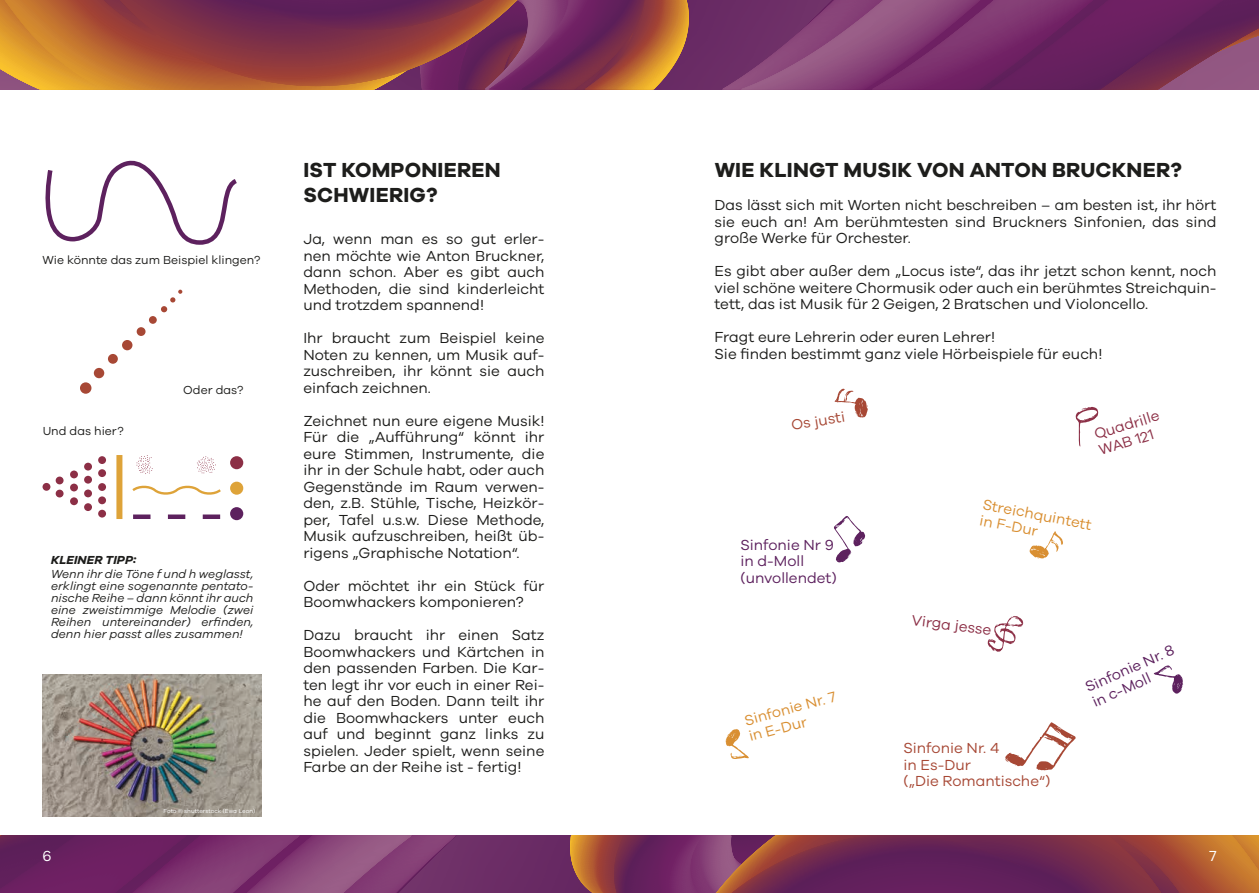
<style>
.page{position:relative;width:1259px;height:893px;background:#fff}
.page>*{position:absolute;margin:0;border:0;box-sizing:border-box;transform-origin:0 0}
.t1{font:700 21px/25.2px "Galano Grotesque";letter-spacing:.01em;color:#1d1d1b}
.t2{font:15px/16.5px "Galano Grotesque";color:#1d1d1b;text-align:justify}
.t3{font:15px/16.5px "Galano Grotesque";color:#5d215e}
.t4{font:15px/16.5px "Galano Grotesque";color:#a74835}
.t5{font:15px/16.5px "Galano Grotesque";color:#d98f32}
.t6{font:15px/16.5px "Galano Grotesque";color:#8c2f46}
.t7{font:15px "Galano Grotesque";color:#fff}
.t8{font:italic 12px/12px "Galano Grotesque";color:#1d1d1b;text-align:justify}
.t9{font:12px "Galano Grotesque";color:#1d1d1b}
.t10{font:italic 700 12px "Galano Grotesque";letter-spacing:.01em;color:#1d1d1b}
.t11{font:6px "Galano Grotesque";color:#fff}
</style>
<div class="page">
<div style="left:0;top:0;width:1259px;height:89px;background:#692b65"></div>
<svg style="left:722px;top:0;width:537px;height:90px"></svg>
<svg style="left:0;top:0;width:691px;height:90px"></svg>
<div style="left:0;top:836px;width:1259px;height:57px;background:#6a2c65"></div>
<svg style="left:0;top:835px;width:456px;height:58px"></svg>
<svg style="left:568px;top:835px;width:691px;height:58px"></svg>
<svg style="left:834px;top:516px;width:31px;height:47px"></svg>
<svg style="left:725px;top:729px;width:24px;height:30px"></svg>
<svg style="left:987px;top:616px;width:36px;height:36px"></svg>
<svg style="left:1005px;top:722px;width:71px;height:49px"></svg>
<svg style="left:1075px;top:407px;width:23px;height:40px"></svg>
<svg style="left:834px;top:388px;width:34px;height:30px"></svg>
<svg style="left:1029px;top:531px;width:34px;height:28px"></svg>
<svg style="left:1153px;top:665px;width:30px;height:29px"></svg>
<img style="left:43px;top:674px;width:219px;height:143px">
<svg style="left:45px;top:160px;width:192px;height:85px"></svg>
<div style="left:80px;top:382px;width:11px;height:12px;background:#a74835;border-radius:50%"></div>
<div style="left:94px;top:368px;width:10px;height:10px;background:#a74835;border-radius:50%"></div>
<div style="left:108px;top:354px;width:10px;height:10px;background:#a74835;border-radius:50%"></div>
<div style="left:122px;top:340px;width:10px;height:10px;background:#a74835;border-radius:50%"></div>
<div style="left:137px;top:327px;width:9px;height:9px;background:#a74835;border-radius:50%"></div>
<div style="left:149px;top:316px;width:8px;height:8px;background:#a74835;border-radius:50%"></div>
<svg style="left:161px;top:290px;width:21px;height:22px"></svg>
<svg style="left:132px;top:485px;width:89px;height:10px"></svg>
<svg style="left:133px;top:514px;width:87px;height:5px"></svg>
<div style="left:230px;top:507px;width:13px;height:13px;background:#5d215e;border-radius:50%"></div>
<div style="left:230px;top:482px;width:13px;height:13px;background:#dea339;border-radius:50%"></div>
<div style="left:230px;top:456px;width:13px;height:13px;background:#8c2f46;border-radius:50%"></div>
<div style="left:116px;top:455px;width:6px;height:64px;background:#dea339"></div>
<div style="left:98px;top:483px;width:8px;height:8px;background:#8c2f46;border-radius:50%"></div>
<div style="left:98px;top:456px;width:8px;height:8px;background:#8c2f46;border-radius:50%"></div>
<div style="left:98px;top:510px;width:8px;height:8px;background:#8c2f46;border-radius:50%"></div>
<div style="left:98px;top:496px;width:8px;height:8px;background:#8c2f46;border-radius:50%"></div>
<div style="left:98px;top:469px;width:8px;height:8px;background:#8c2f46;border-radius:50%"></div>
<div style="left:84px;top:463px;width:8px;height:7px;background:#8c2f46;border-radius:50%"></div>
<div style="left:84px;top:476px;width:8px;height:8px;background:#8c2f46;border-radius:50%"></div>
<div style="left:84px;top:489px;width:8px;height:8px;background:#8c2f46;border-radius:50%"></div>
<div style="left:84px;top:503px;width:8px;height:8px;background:#8c2f46;border-radius:50%"></div>
<div style="left:70px;top:470px;width:8px;height:8px;background:#8c2f46;border-radius:50%"></div>
<div style="left:70px;top:484px;width:8px;height:7px;background:#8c2f46;border-radius:50%"></div>
<div style="left:70px;top:497px;width:8px;height:8px;background:#8c2f46;border-radius:50%"></div>
<div style="left:56px;top:477px;width:8px;height:7px;background:#8c2f46;border-radius:50%"></div>
<div style="left:56px;top:490px;width:8px;height:7px;background:#8c2f46;border-radius:50%"></div>
<div style="left:43px;top:483px;width:7px;height:8px;background:#8c2f46;border-radius:50%"></div>
<svg style="left:136px;top:455px;width:17px;height:19px"></svg>
<svg style="left:197px;top:456px;width:19px;height:17px"></svg>
<p class="t9" style="left:43px;top:252px;width:219px">Wie könnte das zum Beispiel klingen?</p>
<p class="t9" style="left:43px;top:424px;width:82px">Und das hier?</p>
<p class="t9" style="left:183px;top:383px;width:61px">Oder das?</p>
<p class="t10" style="left:51px;top:552px;width:86px">KLEINER TIPP:</p>
<p class="t8" style="left:51px;top:567px;width:204px">Wenn ihr die Töne f und h weglasst, erklingt eine sogenannte pentato&shy;nische Reihe – dann könnt ihr auch eine zweistimmige Melodie (zwei Reihen untereinander) erfinden, denn hier passt alles zusammen!</p>
<p class="t11" style="left:164px;top:807px;width:93px">Foto © shutterstock (Ewa Leon)</p>
<h1 class="t1" style="left:303px;top:157px;width:199px">IST KOMPONIEREN<br>SCHWIERIG?</h1>
<p class="t2" style="left:303px;top:230px;width:242px">Ja, wenn man es so gut erler&shy;nen möchte wie Anton Bruckner, dann schon. Aber es gibt auch Methoden, die sind kinderleicht und trotzdem spannend!</p>
<p class="t2" style="left:303px;top:329px;width:242px">Ihr braucht zum Beispiel keine Noten zu kennen, um Musik auf&shy;zuschreiben, ihr könnt sie auch einfach zeichnen.</p>
<p class="t2" style="left:303px;top:412px;width:242px">Zeichnet nun eure eigene Musik!<br>Für die „Aufführung“ könnt ihr eure Stimmen, Instrumente, die ihr in der Schule habt, oder auch Gegenstände im Raum verwen&shy;den, z.B. Stühle, Tische, Heizkör&shy;per, Tafel u.s.w. Diese Methode, Musik aufzuschreiben, heißt üb&shy;rigens „Graphische Notation“.</p>
<p class="t2" style="left:303px;top:577px;width:242px">Oder möchtet ihr ein Stück für<br>Boomwhackers komponieren?</p>
<p class="t2" style="left:303px;top:626px;width:242px">Dazu braucht ihr einen Satz Boomwhackers und Kärtchen in den passenden Farben. Die Kar&shy;ten legt ihr vor euch in einer Rei&shy;he auf den Boden. Dann teilt ihr die Boomwhackers unter euch auf und beginnt ganz links zu spielen. Jeder spielt, wenn seine Farbe an der Reihe ist - fertig!</p>
<h1 class="t1" style="left:714px;top:157px;width:468px">WIE KLINGT MUSIK VON ANTON BRUCKNER?</h1>
<p class="t2" style="left:714px;top:197px;width:503px">Das lässt sich mit Worten nicht beschreiben – am besten ist, ihr hört sie euch an! Am berühmtesten sind Bruckners Sinfonien, das sind große Werke für Orchester.</p>
<p class="t2" style="left:714px;top:263px;width:503px">Es gibt aber außer dem „Locus iste“, das ihr jetzt schon kennt, noch viel schöne weitere Chormusik oder auch ein berühmtes Streichquin&shy;tett, das ist Musik für 2 Geigen, 2 Bratschen und Violoncello.</p>
<p class="t2" style="left:714px;top:329px;width:389px">Fragt eure Lehrerin oder euren Lehrer!<br>Sie finden bestimmt ganz viele Hörbeispiele für euch!</p>
<p class="t4" style="left:790px;top:417px;width:56px;rotate:-9deg">Os justi</p>
<p class="t3" style="left:740px;top:536px;width:98px">Sinfonie Nr 9 in d-Moll (unvollendet)</p>
<p class="t5" style="left:742px;top:712px;width:95px;rotate:-15deg">Sinfonie Nr. 7 in E-Dur</p>
<p class="t6" style="left:1092px;top:426px;width:69px;rotate:-17deg">Quadrille<br>WAB 121</p>
<p class="t5" style="left:984px;top:495px;width:112px;rotate:11deg">Streichquintett in F-Dur</p>
<p class="t6" style="left:913px;top:611px;width:82px;rotate:7deg">Virga jesse</p>
<p class="t4" style="left:903px;top:739px;width:149px">Sinfonie Nr. 4<br>in Es-Dur<br>(„Die Romantische“)</p>
<p class="t3" style="left:1082px;top:680px;width:97px;rotate:-24deg">Sinfonie Nr. 8 in c-Moll</p>
<p class="t7" style="left:43px;top:847px;width:11px">6</p>
<p class="t7" style="left:1209px;top:847px;width:9px">7</p>
</div>
